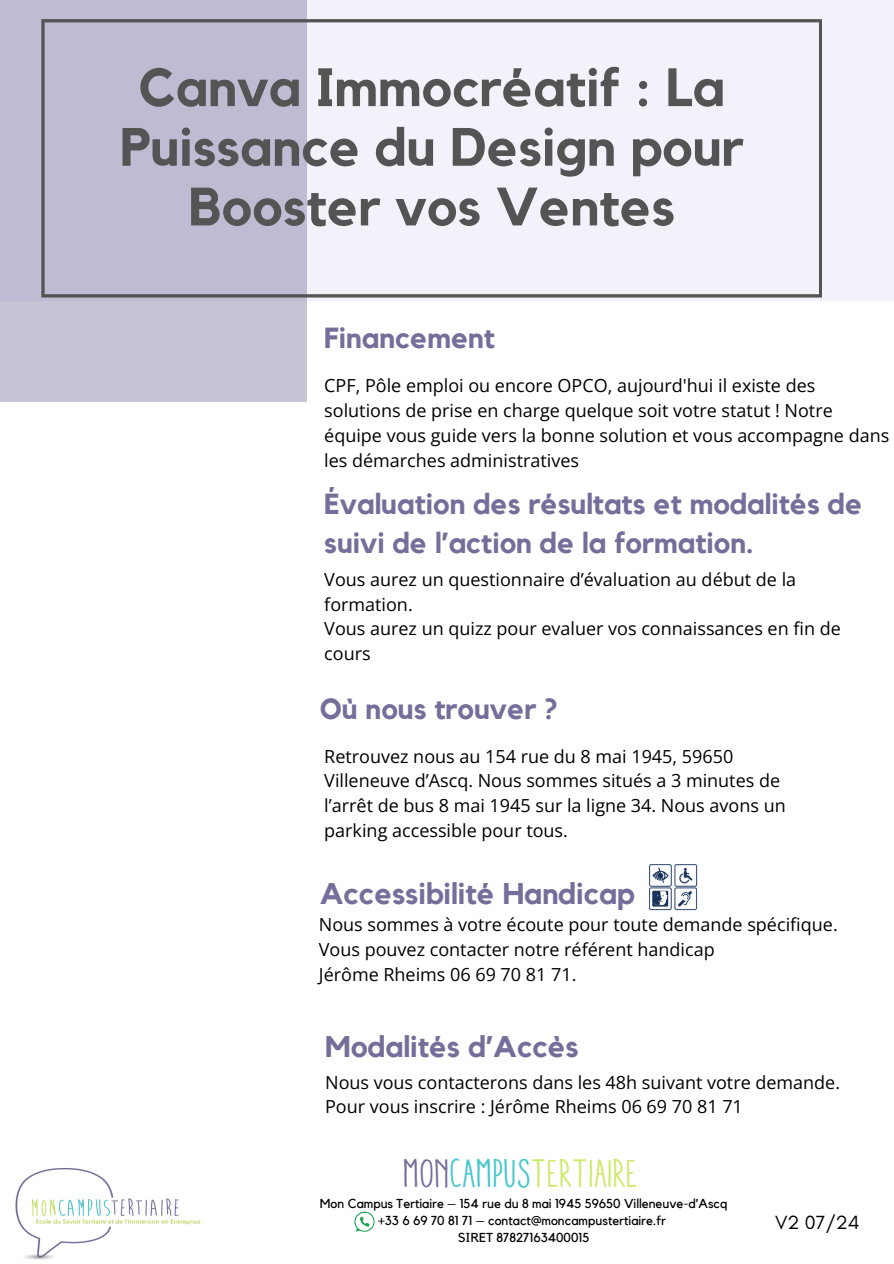
<style>
.page{position:relative;width:894px;height:1264px;background:#fff}
.page>*{position:absolute;margin:0;border:0;box-sizing:border-box;transform-origin:0 0}
.t1{font:700 53.25px/59.7px "Kollektif";color:#545454;text-align:center}
.t2{font:condensed 39.6px "Aracne";color:#cbea68}
.t3{font:700 29.85px "Kollektif";color:#766e9a}
.t4{font:700 28.95px/39.5px "Kollektif";color:#766e9a}
.t5{font:19.5px "Glacial Indifference";color:#000}
.t6{font:18px/24.8px "Open Sans";color:#000}
.t7{font:12.9px/17.2px "Kollektif";color:#000;text-align:center}
.s1{color:#766e9a}
.s2{color:#43c6cd}
</style>
<div class="page">
<div style="left:0;top:0;width:893px;height:301px;background:#f4f1fa"></div>
<div style="left:0;top:0;width:306px;height:401px;background:#c7c3d5"></div>
<svg style="left:41px;top:19px;width:781px;height:278px"></svg>
<img style="left:15px;top:1168px;width:189px;height:92px">
<img style="left:649px;top:864px;width:49px;height:47px">
<svg style="left:354px;top:1211px;width:20px;height:20px"></svg>
<p class="t1" style="left:120px;top:60px;width:625px">Canva Immocréatif : La<br>Puissance du Design pour<br>Booster vos Ventes</p>
<h5 class="t4" style="left:324px;top:320px;width:172px">Financement</h5>
<h3 class="t6" style="left:324px;top:373px;width:566px">CPF, Pôle emploi ou encore OPCO, aujourd'hui il existe des solutions de prise en charge quelque soit votre statut ! Notre équipe vous guide vers la bonne solution et vous accompagne dans les démarches administratives</h3>
<h5 class="t4" style="left:324px;top:485px;width:539px">Évaluation des résultats et modalités de suivi de l’action de la formation.</h5>
<h3 class="t6" style="left:324px;top:566px;width:518px">Vous aurez un questionnaire d’évaluation au début de la formation.<br>Vous aurez un quizz pour evaluer vos connaissances en fin de cours</h3>
<h5 class="t4" style="left:319px;top:690px;width:240px">Où nous trouver ?</h5>
<h5 class="t6" style="left:324px;top:743px;width:463px">Retrouvez nous au 154 rue du 8 mai 1945, 59650<br>Villeneuve d’Ascq. Nous sommes situés a 3 minutes de l’arrêt de bus 8 mai 1945 sur la ligne 34. Nous avons un parking accessible pour tous.</h5>
<h3 class="t3" style="left:319px;top:879px;width:316px">Accessibilité Handicap</h3>
<p class="t6" style="left:319px;top:912px;width:520px">Nous sommes à votre écoute pour toute demande spécifique.<br>Vous pouvez contacter notre référent handicap<br>Jérôme Rheims 06 69 70 81 71.</p>
<h3 class="t3" style="left:325px;top:1033px;width:255px">Modalités d’Accès</h3>
<h5 class="t6" style="left:325px;top:1069px;width:516px">Nous vous contacterons dans les 48h suivant votre demande.<br>Pour vous inscrire : Jérôme Rheims 06 69 70 81 71</h5>
<h2 class="t2" style="left:404px;top:1152px;width:236px"><span class="s1">MON</span><span class="s2">CAMPUS</span>TERTIAIRE</h2>
<p class="t7" style="left:320px;top:1194px;width:409px">Mon Campus Tertiaire – 154 rue du 8 mai 1945 59650 Villeneuve-d’Ascq +33 6 69 70 81 71 – contact@moncampustertiaire.fr</p>
<p class="t7" style="left:458px;top:1229px;width:133px">SIRET 87827163400015</p>
<p class="t5" style="left:775px;top:1210px;width:86px">V2 07/24</p>
</div>
